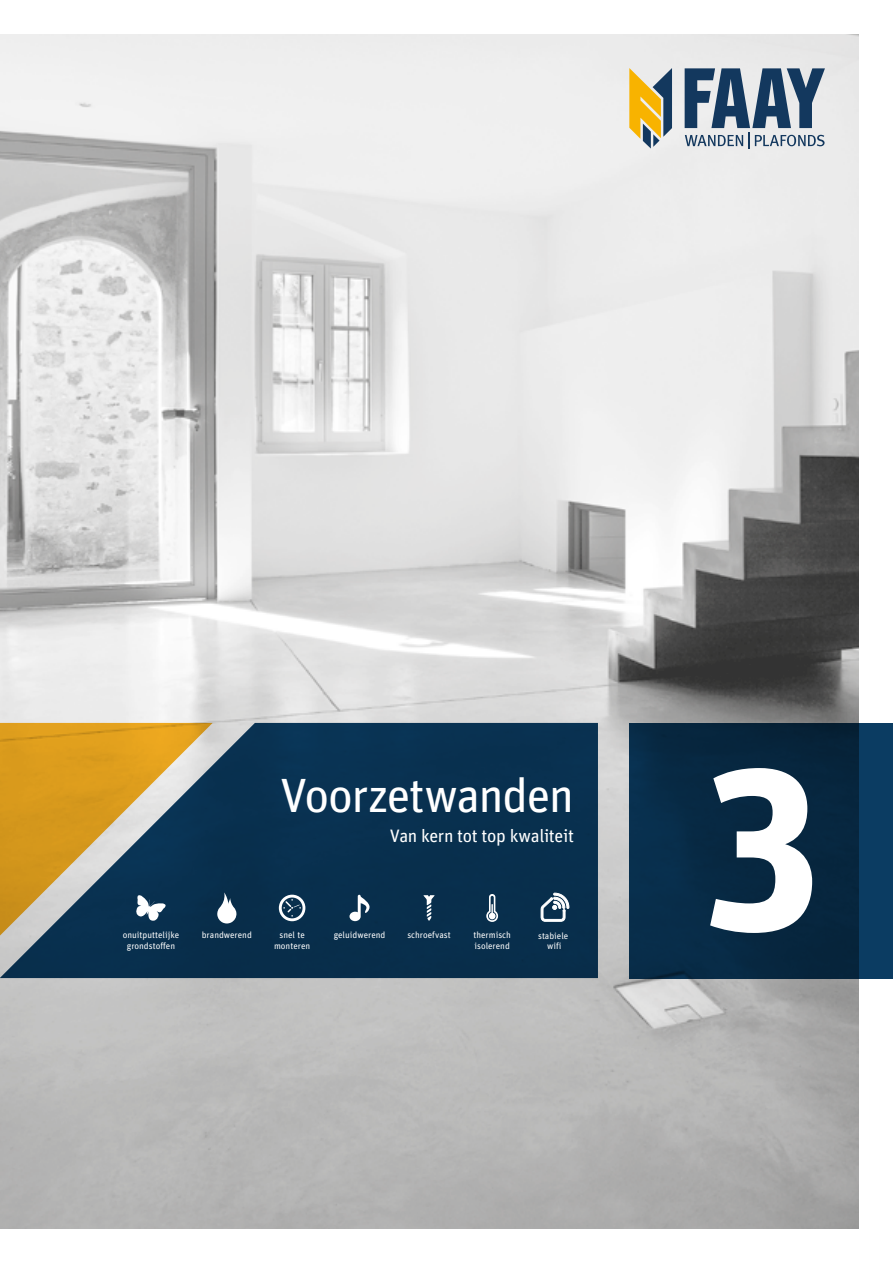
<style>
.page{position:relative;width:893px;height:1263px;background:#fff}
.page>*{position:absolute;margin:0;border:0;box-sizing:border-box;transform-origin:0 0}
.t1{font:48px "Unit Pro";letter-spacing:-.03em;color:#fff}
.t2{font:18px "Unit Pro";letter-spacing:-.02em;color:#fff}
.t3{font:9px/10.5px "Unit Pro";color:#fff;text-align:center}
</style>
<div class="page">
<img style="left:0;top:34px;width:859px;height:1195px">
<svg style="left:629px;top:68px;width:43px;height:81px;background:#beab6d"></svg>
<svg style="left:685px;top:68px;width:140px;height:81px;background:#7e91a4"></svg>
<svg style="left:853px;top:723px;width:40px;height:255px;background:#0a385c"></svg>
<svg style="left:0;top:723px;width:853px;height:255px;background:#143753"></svg>
<svg style="left:349px;top:895px;width:21px;height:26px"></svg>
<svg style="left:423px;top:895px;width:12px;height:26px"></svg>
<svg style="left:217px;top:892px;width:20px;height:31px"></svg>
<svg style="left:279px;top:895px;width:26px;height:26px"></svg>
<svg style="left:486px;top:894px;width:13px;height:28px"></svg>
<svg style="left:710px;top:768px;width:102px;height:165px"></svg>
<svg style="left:0;top:723px;width:213px;height:225px;background:#928252"></svg>
<svg style="left:541px;top:893px;width:28px;height:28px"></svg>
<h1 class="t1" style="left:280px;top:765px;width:295px">Voorzetwanden</h1>
<h2 class="t2" style="left:390px;top:824px;width:186px">Van kern tot top kwaliteit</h2>
<p class="t3" style="left:123px;top:930px;width:58px">onuitputtelijke</p>
<p class="t3" style="left:202px;top:930px;width:52px">brandwerend</p>
<p class="t3" style="left:407px;top:930px;width:45px">schroefvast</p>
<p class="t3" style="left:127px;top:940px;width:50px">grondstoffen</p>
<p class="t3" style="left:274px;top:930px;width:38px">snel te monteren</p>
<p class="t3" style="left:334px;top:930px;width:53px">geluidwerend</p>
<p class="t3" style="left:473px;top:930px;width:39px;text-align:left">thermisch isolerend</p>
<p class="t3" style="left:538px;top:930px;width:32px">stabiele wifi</p>
</div>
